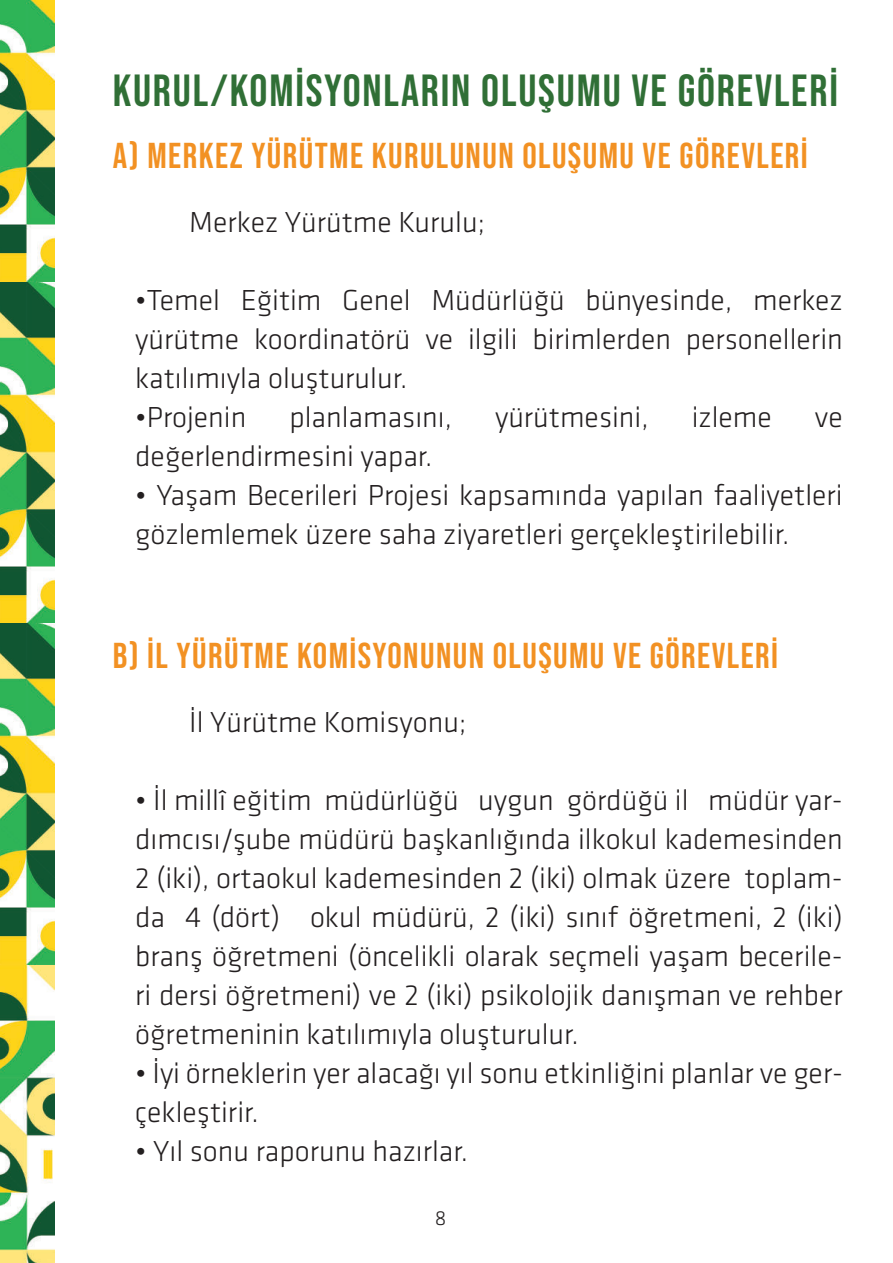
<style>
.page{position:relative;width:893px;height:1263px;background:#fff}
.page>*{position:absolute;margin:0;border:0;box-sizing:border-box;transform-origin:0 0}
.t1{font:45px "Bebas Neue";letter-spacing:.04em;color:#306f36}
.t2{font:36px "Bebas Neue";letter-spacing:.04em;color:#f29123}
.t3{font:300 30px/39px "Klavika";color:#231f20;text-align:justify}
.t4{font:300 21px "Klavika";color:#231f20}
</style>
<div class="page">
<img style="left:0;top:0;width:54px;height:1263px">
<h1 class="t1" style="left:113px;top:68px;width:727px">KURUL/KOMİSYONLARIN OLUŞUMU VE GÖREVLERİ</h1>
<p class="t2" style="left:113px;top:137px;width:697px">A) MERKEZ YÜRÜTME KURULUNUN OLUŞUMU VE GÖREVLERİ</p>
<p class="t3" style="left:189px;top:203px;width:297px">Merkez Yürütme Kurulu;</p>
<p class="t3" style="left:135px;top:281px;width:709px">•Temel Eğitim Genel Müdürlüğü bünyesinde, merkez yürütme koordinatörü ve ilgili birimlerden personellerin katılımıyla oluşturulur.</p>
<p class="t3" style="left:135px;top:398px;width:113px">•Projenin</p>
<p class="t3" style="left:289px;top:398px;width:164px">planlamasını,</p>
<p class="t3" style="left:495px;top:398px;width:155px">yürütmesini,</p>
<p class="t3" style="left:692px;top:398px;width:82px">izleme</p>
<p class="t3" style="left:815px;top:398px;width:29px">ve</p>
<p class="t3" style="left:135px;top:437px;width:299px">değerlendirmesini yapar.</p>
<p class="t3" style="left:135px;top:476px;width:709px">• Yaşam Becerileri Projesi kapsamında yapılan faaliyetleri gözlemlemek üzere saha ziyaretleri gerçekleştirilebilir.</p>
<p class="t2" style="left:113px;top:637px;width:667px">B) İL YÜRÜTME KOMİSYONUNUN OLUŞUMU VE GÖREVLERİ</p>
<p class="t3" style="left:189px;top:703px;width:278px">İl Yürütme Komisyonu;</p>
<p class="t3" style="left:135px;top:781px;width:709px">• İl millî eğitim müdürlüğü uygun gördüğü il müdür yar&shy;dımcısı/şube müdürü başkanlığında ilkokul kademesinden 2 (iki), ortaokul kademesinden 2 (iki) olmak üzere toplam&shy;da 4 (dört) okul müdürü, 2 (iki) sınıf öğretmeni, 2 (iki) branş öğretmeni (öncelikli olarak seçmeli yaşam becerile&shy;ri dersi öğretmeni) ve 2 (iki) psikolojik danışman ve rehber öğretmeninin katılımıyla oluşturulur.</p>
<p class="t3" style="left:135px;top:1054px;width:709px">• İyi örneklerin yer alacağı yıl sonu etkinliğini planlar ve ger&shy;çekleştirir.</p>
<p class="t3" style="left:135px;top:1132px;width:334px">• Yıl sonu raporunu hazırlar.</p>
<p class="t4" style="left:435px;top:1207px;width:13px">8</p>
</div>
